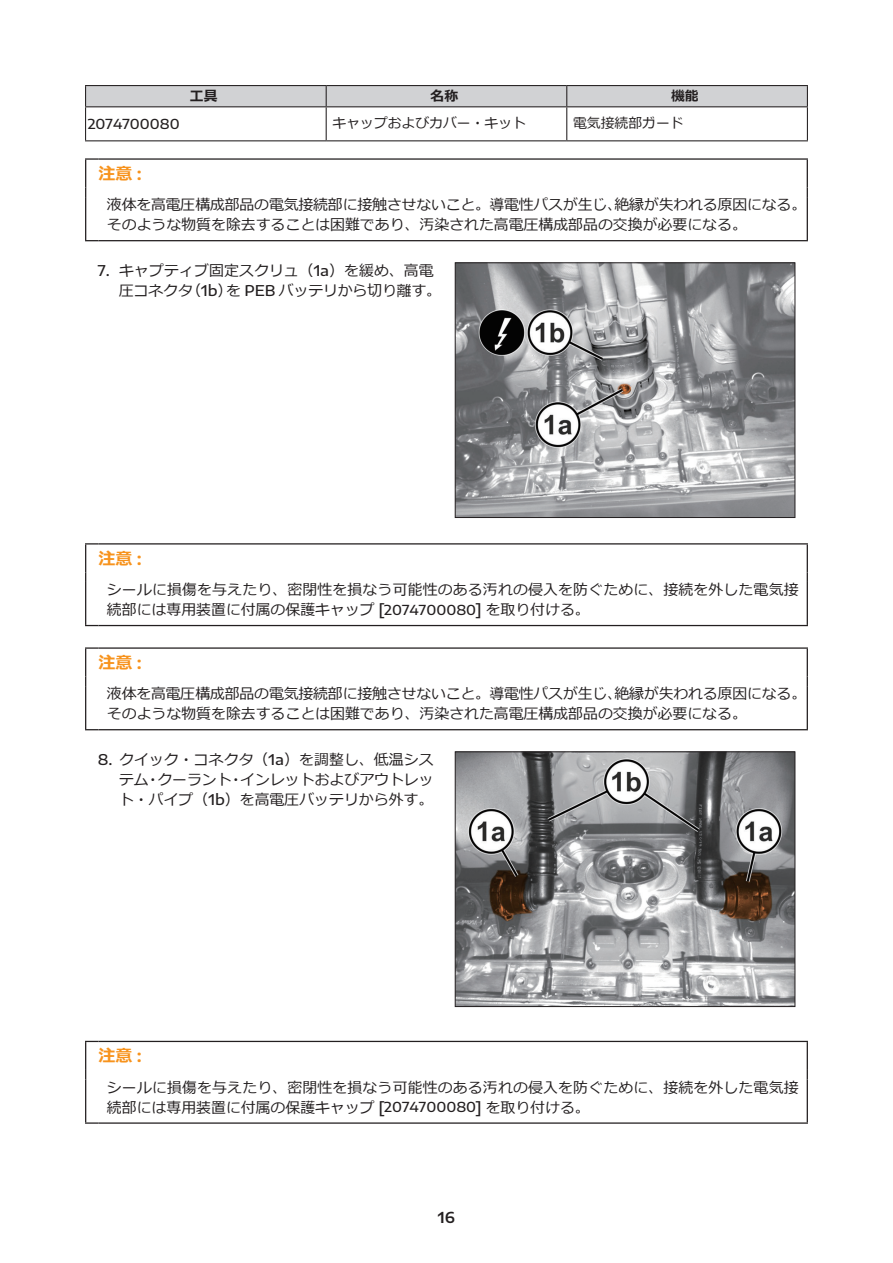
<style>
.page{position:relative;width:893px;height:1263px;background:#fff}
.page>*{position:absolute;margin:0;border:0;box-sizing:border-box;transform-origin:0 0}
.t1{font:700 16.95px "Meiryo";color:#f7931d}
.t2{font:14.85px/20.2px "Meiryo";color:#231f20}
.t3{font:600 14.85px "Encode Sans Expanded";color:#231f20}
.t4{font:500 14.85px "Encode Sans Expanded";color:#231f20}
.t5{font:13.8px "Meiryo";color:#231f20}
.t6{font:500 13.8px "Encode Sans Expanded";color:#231f20}
.t7{font:700 13.8px "Meiryo";color:#231f20}
.s1{font-family:"Encode Sans Expanded";font-weight:600}
.s2{font-family:"Encode Sans Expanded";font-weight:500}
.s3{font-family:"Encode Sans Expanded";font-weight:500;font-size:13.8px}
</style>
<div class="page">
<hr style="left:85px;top:85px;width:241px;height:1px;background:#231f20">
<hr style="left:326px;top:85px;width:241px;height:1px;background:#231f20">
<hr style="left:567px;top:85px;width:241px;height:1px;background:#231f20">
<div style="left:85px;top:86px;width:723px;height:20px;background:#d1d2d4"></div>
<hr style="left:85px;top:106px;width:241px;height:1px;background:#231f20">
<hr style="left:85px;top:107px;width:1px;height:33px;background:#231f20">
<hr style="left:326px;top:106px;width:241px;height:1px;background:#231f20">
<hr style="left:326px;top:107px;width:1px;height:33px;background:#231f20">
<hr style="left:567px;top:106px;width:241px;height:1px;background:#231f20">
<hr style="left:566px;top:107px;width:1px;height:33px;background:#231f20">
<hr style="left:807px;top:107px;width:1px;height:33px;background:#231f20">
<hr style="left:85px;top:140px;width:241px;height:1px;background:#231f20">
<hr style="left:326px;top:140px;width:241px;height:1px;background:#231f20">
<hr style="left:567px;top:140px;width:241px;height:1px;background:#231f20">
<hr style="left:98px;top:158px;width:710px;height:2px;background:#231f20">
<svg style="left:85px;top:158px;width:13px;height:39px"></svg>
<svg style="left:807px;top:160px;width:1px;height:37px"></svg>
<hr style="left:85px;top:197px;width:1px;height:43px;background:#231f20">
<hr style="left:807px;top:197px;width:1px;height:43px;background:#231f20">
<svg style="left:85px;top:240px;width:13px;height:1px"></svg>
<hr style="left:98px;top:240px;width:710px;height:1px;background:#231f20">
<img style="left:457px;top:265px;width:336px;height:251px">
<div style="left:455px;top:263px;width:340px;height:255px;border:1px solid #231f20"></div>
<svg style="left:86px;top:544px;width:721px;height:81px"></svg>
<hr style="left:98px;top:543px;width:710px;height:1px;background:#231f20">
<svg style="left:85px;top:543px;width:13px;height:39px"></svg>
<svg style="left:807px;top:544px;width:1px;height:38px"></svg>
<hr style="left:85px;top:582px;width:1px;height:43px;background:#231f20">
<hr style="left:807px;top:582px;width:1px;height:43px;background:#231f20">
<svg style="left:85px;top:625px;width:13px;height:1px"></svg>
<hr style="left:98px;top:625px;width:710px;height:1px;background:#231f20">
<hr style="left:98px;top:647px;width:710px;height:2px;background:#231f20">
<svg style="left:85px;top:647px;width:13px;height:39px"></svg>
<svg style="left:807px;top:649px;width:1px;height:37px"></svg>
<hr style="left:85px;top:686px;width:1px;height:43px;background:#231f20">
<hr style="left:807px;top:686px;width:1px;height:43px;background:#231f20">
<svg style="left:85px;top:729px;width:13px;height:1px"></svg>
<hr style="left:98px;top:729px;width:710px;height:1px;background:#231f20">
<img style="left:457px;top:754px;width:336px;height:251px">
<div style="left:455px;top:752px;width:340px;height:255px;border:1px solid #231f20"></div>
<svg style="left:86px;top:1042px;width:721px;height:80px"></svg>
<hr style="left:98px;top:1041px;width:710px;height:1px;background:#231f20">
<svg style="left:85px;top:1041px;width:13px;height:38px"></svg>
<svg style="left:807px;top:1042px;width:1px;height:37px"></svg>
<hr style="left:85px;top:1079px;width:1px;height:43px;background:#231f20">
<hr style="left:807px;top:1079px;width:1px;height:43px;background:#231f20">
<svg style="left:85px;top:1122px;width:13px;height:2px"></svg>
<hr style="left:98px;top:1122px;width:710px;height:2px;background:#231f20">
<p class="t6" style="left:88px;top:114px;width:94px">2074700080</p>
<p class="t1" style="left:98px;top:162px;width:45px">注意<span class="s1">:</span></p>
<p class="t7" style="left:190px;top:87px;width:29px">工具</p>
<p class="t7" style="left:431px;top:87px;width:29px">名称</p>
<p class="t5" style="left:333px;top:114px;width:195px">キャップおよびカバー・キット</p>
<p class="t7" style="left:671px;top:87px;width:29px">機能</p>
<p class="t5" style="left:573px;top:114px;width:112px">電気接続部ガード</p>
<p class="t2" style="left:107px;top:195px;width:641px">液体を高電圧構成部品の電気接続部に接触させないこと。導電性パスが生じ、<br>そのような物質を除去することは困難であり、汚染された高電圧構成部品の交換が必要になる。</p>
<p class="t2" style="left:119px;top:261px;width:316px">キャプティブ固定スクリュ（ ）<span class="s2">a1</span> を緩め、高電</p>
<p class="t2" style="left:614px;top:195px;width:193px">絶縁が失われる原因になる。</p>
<p class="t4" style="left:98px;top:259px;width:14px">7.</p>
<p class="t2" style="left:187px;top:281px;width:256px">（ <span class="s2">b1</span> を） <span class="s2">PEB</span> バッテリから切り離す。</p>
<p class="t2" style="left:119px;top:281px;width:75px">圧コネクタ</p>
<p class="t1" style="left:98px;top:547px;width:45px">注意<span class="s1">:</span></p>
<p class="t2" style="left:107px;top:580px;width:693px">シールに損傷を与えたり、密閉性を損なう可能性のある汚れの侵入を防ぐために、接続を外した電気接続部には専用装置に付属の保護キャップ <span class="s2">[</span><span class="s3">2074700080</span><span class="s2">]</span> を取り付ける。</p>
<p class="t1" style="left:98px;top:651px;width:45px">注意<span class="s1">:</span></p>
<p class="t2" style="left:614px;top:684px;width:193px">絶縁が失われる原因になる。</p>
<p class="t2" style="left:107px;top:684px;width:641px">液体を高電圧構成部品の電気接続部に接触させないこと。導電性パスが生じ、<br>そのような物質を除去することは困難であり、汚染された高電圧構成部品の交換が必要になる。</p>
<p class="t2" style="left:98px;top:750px;width:337px;text-align:right"><span class="s2">8.</span> クイック・コネクタ（ ）<span class="s2">a1</span> を調整し、低温シスインレットおよびアウトレッ</p>
<p class="t2" style="left:157px;top:770px;width:76px">クーラント</p>
<p class="t2" style="left:119px;top:770px;width:316px">テム<br>ト・パイプ（ <span class="s2">b1</span> ）を高電圧バッテリから外す。</p>
<p class="t2" style="left:146px;top:770px;width:16px">・</p>
<p class="t2" style="left:229px;top:770px;width:16px">・</p>
<p class="t1" style="left:98px;top:1044px;width:45px">注意<span class="s1">:</span></p>
<p class="t2" style="left:107px;top:1078px;width:693px">シールに損傷を与えたり、密閉性を損なう可能性のある汚れの侵入を防ぐために、接続を外した電気接続部には専用装置に付属の保護キャップ <span class="s2">[</span><span class="s3">2074700080</span><span class="s2">]</span> を取り付ける。</p>
<p class="t3" style="left:438px;top:1206px;width:19px">16</p>
</div>
